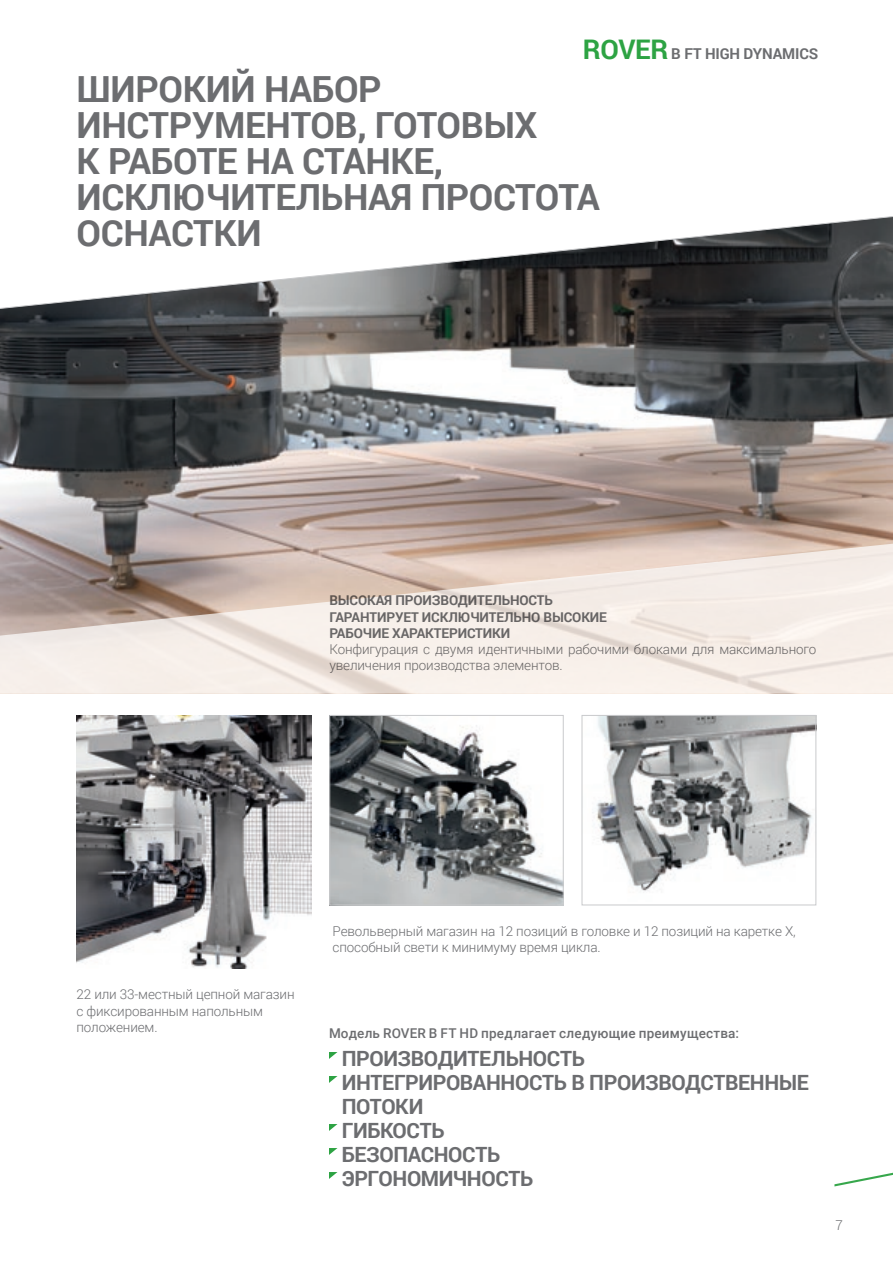
<style>
.page{position:relative;width:893px;height:1263px;background:#fff}
.page>*{position:absolute;margin:0;border:0;box-sizing:border-box;transform-origin:0 0}
.t1{font:700 36px/36px "Roboto";letter-spacing:-.01em;color:#6c6d70}
.t2{font:700 21px/24px "Roboto";letter-spacing:-.02em;color:#6c6d70}
.t3{font:700 15px "Roboto";letter-spacing:-.01em;color:#6c6d70}
.t4{font:300 13.5px/16.2px "Roboto";letter-spacing:-.01em;color:#6c6d70}
.t5{font:700 13.5px/16.2px "Roboto";letter-spacing:-.01em;color:#6c6d70}
.t6{font:500 13.5px "Roboto";letter-spacing:.015em;color:#6c6d70}
.s1{font-size:27px;color:#2da343}
</style>
<div class="page">
<img style="left:0;top:402px;width:893px;height:140px">
<img style="left:331px;top:717px;width:231px;height:186px">
<div style="left:329px;top:715px;width:235px;height:190px;border:1px solid #c9cacc"></div>
<img style="left:592px;top:717px;width:222px;height:174px">
<div style="left:582px;top:715px;width:234px;height:190px;border:1px solid #c9cacc"></div>
<img style="left:77px;top:715px;width:234px;height:254px">
<svg style="left:0;top:216px;width:893px;height:186px"></svg>
<svg style="left:0;top:542px;width:893px;height:152px;background:#e3d8d1"></svg>
<svg style="left:834px;top:1172px;width:59px;height:14px"></svg>
<svg style="left:329px;top:1052px;width:8px;height:7px"></svg>
<svg style="left:329px;top:1076px;width:8px;height:7px"></svg>
<svg style="left:329px;top:1124px;width:8px;height:7px"></svg>
<svg style="left:329px;top:1148px;width:8px;height:7px"></svg>
<svg style="left:329px;top:1172px;width:8px;height:7px"></svg>
<p class="t3" style="left:583px;top:43px;width:237px"><span class="s1">ROVER</span> B FT HIGH DYNAMICS</p>
<p class="t1" style="left:77px;top:69px;width:525px">ШИРОКИЙ НАБОР<br>ИНСТРУМЕНТОВ, ГОТОВЫХ<br>К РАБОТЕ НА СТАНКЕ,<br>ИСКЛЮЧИТЕЛЬНАЯ ПРОСТОТА<br>ОСНАСТКИ</p>
<p class="t5" style="left:329px;top:592px;width:279px">ВЫСОКАЯ ПРОИЗВОДИТЕЛЬНОСТЬ<br>ГАРАНТИРУЕТ ИСКЛЮЧИТЕЛЬНО ВЫСОКИЕ<br>РАБОЧИЕ ХАРАКТЕРИСТИКИ</p>
<p class="t4" style="left:329px;top:641px;width:489px">Конфигурация с двумя идентичными рабочими блоками для максимального увеличения производства элементов.</p>
<p class="t4" style="left:77px;top:986px;width:220px">22 или 33-местный цепной магазин с фиксированным напольным положением.</p>
<p class="t4" style="left:333px;top:923px;width:465px">Револьверный магазин на 12 позиций в головке и 12 позиций на каретке X, способный свети к минимуму время цикла.</p>
<p class="t6" style="left:329px;top:1024px;width:412px">Модель ROVER B FT HD предлагает следующие преимущества:</p>
<h2 class="t2" style="left:342px;top:1046px;width:469px">ПРОИЗВОДИТЕЛЬНОСТЬ<br>ИНТЕГРИРОВАННОСТЬ В ПРОИЗВОДСТВЕННЫЕ<br>ПОТОКИ<br>ГИБКОСТЬ<br>БЕЗОПАСНОСТЬ<br>ЭРГОНОМИЧНОСТЬ</h2>
<p class="t4" style="left:836px;top:1216px;width:9px">7</p>
</div>
